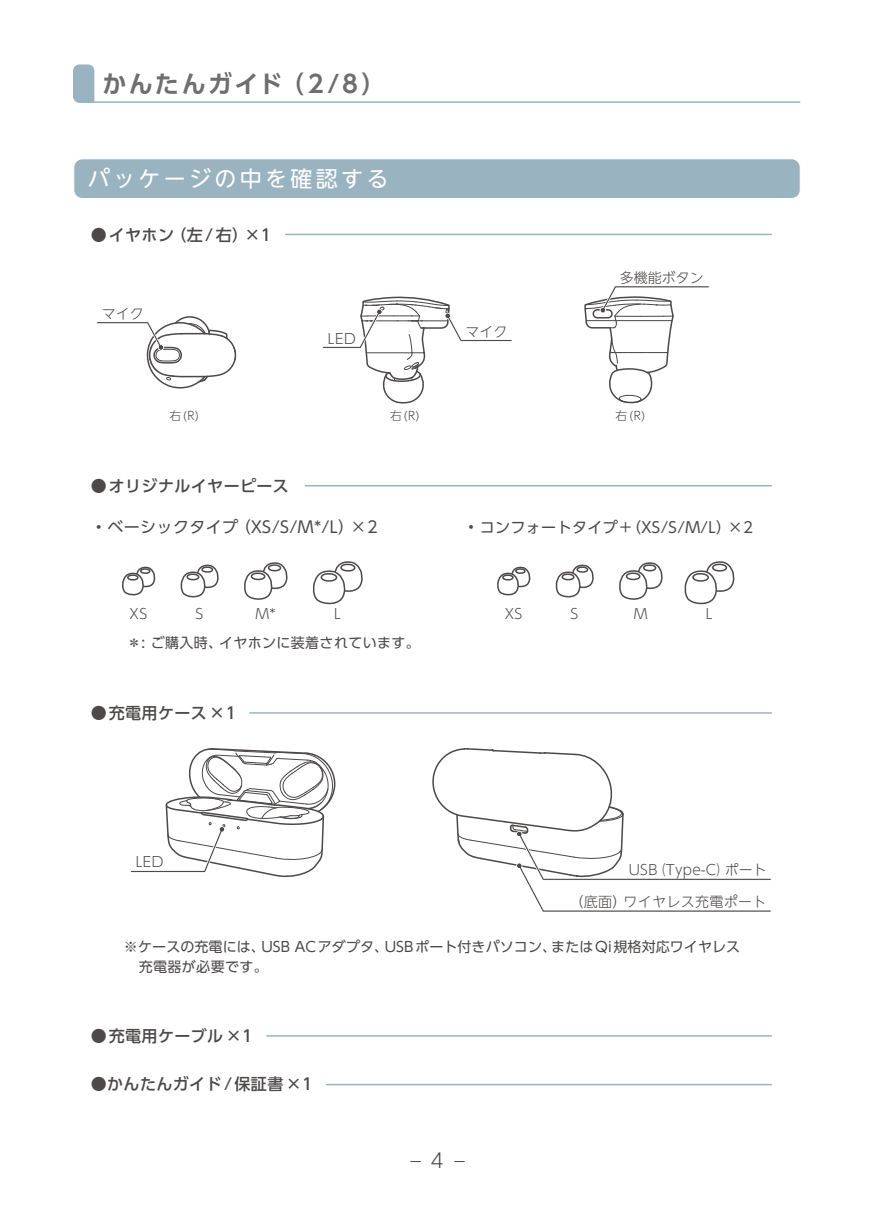
<style>
.page{position:relative;width:874px;height:1225px;background:#fff}
.page>*{position:absolute;margin:0;border:0;box-sizing:border-box;transform-origin:0 0}
.t1{font:700 24px "UD Shin Go Pro De";letter-spacing:.095em;color:#706d6d}
.t2{font:22px "UD Shin Go NT Pr 6 N";letter-spacing:.15em;color:#fff}
.t3{font:300 20px "UD Shin Go Pro";color:#4c4948}
.t4{font:500 16px "UD Shin Go Pro";letter-spacing:.025em;color:#4c4948}
.t5{font:16px "UD Shin Go Pro";letter-spacing:.025em;color:#4c4948}
.t6{font:15px "UD Shin Go Pro";letter-spacing:.025em;color:#4c4948}
.t7{font:14px/20px "UD Shin Go Pro";letter-spacing:.005em;color:#4c4948}
.t8{font:300 14px "UD Shin Go NT Pro";letter-spacing:.025em;color:#4c4948}
.t9{font:14px "UD Shin Go Pro";letter-spacing:.025em;color:#4c4948}
.t10{font:300 14px "UD Shin Go Pro";letter-spacing:.025em;color:#4c4948}
.t11{font:300 14px "UD Shin Go NT Pr 6 N";color:#4c4948}
.t12{font:300 11.6px "UD Shin Go NT Pro";color:#4c4948}
.s1{font-weight:500}
.s2{font-weight:500;font-size:16px}
</style>
<div class="page">
<div style="left:74px;top:159px;width:725px;height:39px;background:#9ab3c1;border-radius:9px"></div>
<div style="left:73px;top:158px;width:727px;height:41px;border:1px solid #fff;border-radius:9px"></div>
<svg style="left:73px;top:64px;width:22px;height:39px"></svg>
<hr style="left:79px;top:101px;width:720px;height:2px;background:#9ab3c1">
<hr style="left:285px;top:234px;width:486px;height:1px;background:#9ab3c1">
<hr style="left:304px;top:485px;width:467px;height:1px;background:#9ab3c1">
<hr style="left:249px;top:712px;width:522px;height:1px;background:#9ab3c1">
<hr style="left:266px;top:1035px;width:505px;height:1px;background:#9ab3c1">
<hr style="left:326px;top:1083px;width:445px;height:2px;background:#9ab3c1">
<svg style="left:497px;top:566px;width:34px;height:30px"></svg>
<svg style="left:555px;top:564px;width:39px;height:34px"></svg>
<svg style="left:619px;top:562px;width:44px;height:38px"></svg>
<svg style="left:684px;top:561px;width:51px;height:44px"></svg>
<svg style="left:122px;top:566px;width:34px;height:30px"></svg>
<svg style="left:180px;top:564px;width:39px;height:34px"></svg>
<svg style="left:244px;top:562px;width:44px;height:38px"></svg>
<svg style="left:313px;top:561px;width:50px;height:44px"></svg>
<svg style="left:130px;top:748px;width:206px;height:130px"></svg>
<svg style="left:432px;top:748px;width:339px;height:164px"></svg>
<svg style="left:584px;top:286px;width:125px;height:118px"></svg>
<svg style="left:322px;top:296px;width:190px;height:108px"></svg>
<svg style="left:97px;top:316px;width:140px;height:73px"></svg>
<h1 class="t1" style="left:102px;top:64px;width:284px">かんたんガイド（2/8）</h1>
<h2 class="t2" style="left:88px;top:161px;width:302px">パッケージの中を確認する</h2>
<p class="t4" style="left:91px;top:221px;width:182px">●イヤホン（左/右）×1</p>
<p class="t8" style="left:102px;top:302px;width:44px">マイク</p>
<p class="t12" style="left:169px;top:406px;width:31px">右(R)</p>
<p class="t8" style="left:328px;top:328px;width:29px">LED</p>
<p class="t12" style="left:390px;top:406px;width:31px">右(R)</p>
<p class="t8" style="left:465px;top:320px;width:43px">マイク</p>
<p class="t8" style="left:619px;top:266px;width:85px">多機能ボタン</p>
<p class="t12" style="left:615px;top:406px;width:31px">右(R)</p>
<p class="t4" style="left:91px;top:473px;width:200px">●オリジナルイヤーピース</p>
<p class="t5" style="left:91px;top:514px;width:288px"><span class="s1">・</span>ベーシックタイプ（XS/S/M*/L）×2</p>
<p class="t6" style="left:463px;top:515px;width:291px"><span class="s2">・</span>コンフォートタイプ＋（XS/S/M/L）×2</p>
<p class="t11" style="left:130px;top:602px;width:19px">XS</p>
<p class="t11" style="left:195px;top:602px;width:9px">S</p>
<p class="t11" style="left:255px;top:602px;width:22px">M*</p>
<p class="t11" style="left:334px;top:602px;width:8px">L</p>
<p class="t11" style="left:504px;top:602px;width:19px">XS</p>
<p class="t11" style="left:570px;top:602px;width:9px">S</p>
<p class="t11" style="left:633px;top:602px;width:15px">M</p>
<p class="t11" style="left:705px;top:602px;width:8px">L</p>
<p class="t9" style="left:127px;top:631px;width:294px">＊: ご購入時、イヤホンに装着されています。</p>
<p class="t4" style="left:91px;top:700px;width:147px">●充電用ケース×1</p>
<p class="t8" style="left:136px;top:850px;width:29px">LED</p>
<p class="t10" style="left:628px;top:858px;width:139px">USB（Type-C）ポート</p>
<p class="t8" style="left:569px;top:890px;width:199px">（底面）ワイヤレス充電ポート</p>
<p class="t7" style="left:139px;top:936px;width:602px;text-indent:-15px">※ケースの充電には、USB ACアダプタ、USBポート付きパソコン、またはQi規格対応ワイヤレス充電器が必要です。</p>
<p class="t4" style="left:91px;top:1023px;width:163px">●充電用ケーブル×1</p>
<p class="t4" style="left:91px;top:1071px;width:223px">●かんたんガイド/保証書×1</p>
<p class="t3" style="left:430px;top:1144px;width:15px">4</p>
</div>
